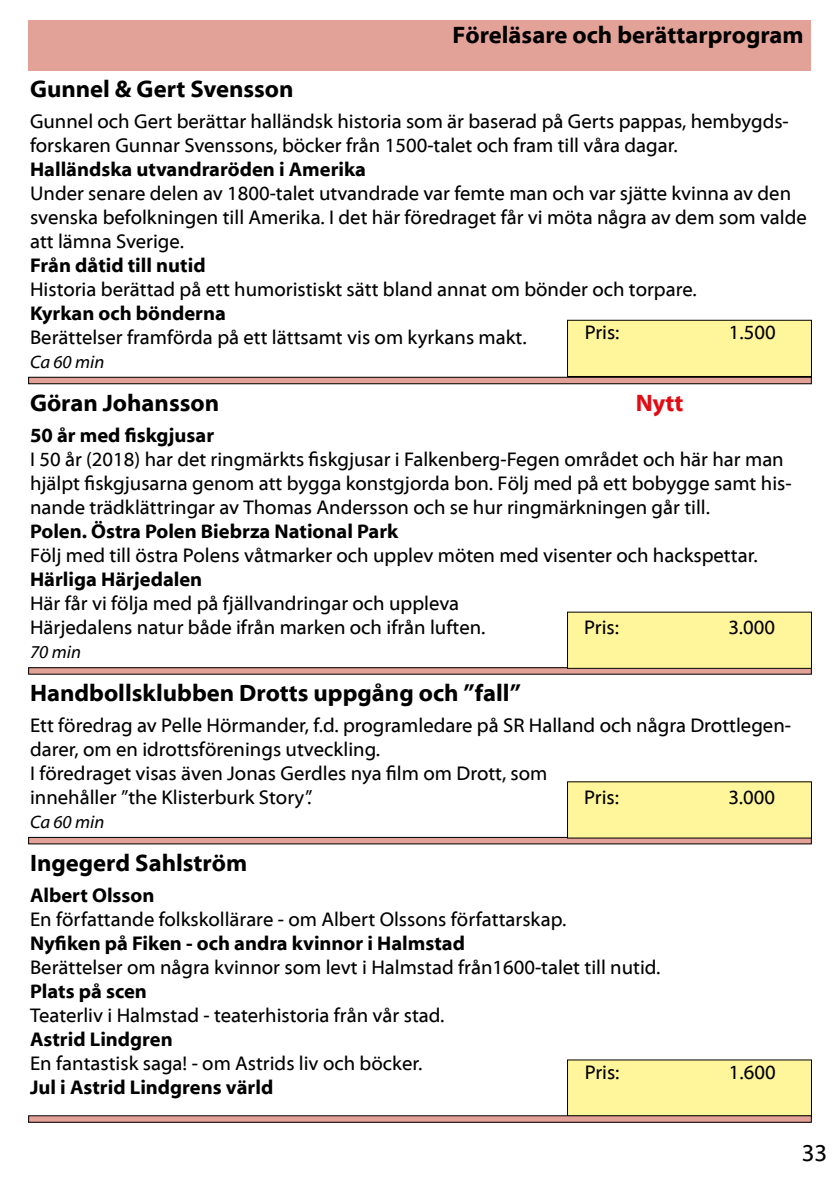
<style>
.page{position:relative;width:840px;height:1191px;background:#fff}
.page>*{position:absolute;margin:0;border:0;box-sizing:border-box;transform-origin:0 0}
.t1{font:700 24px "Myriad Web Pro";color:#000}
.t2{font:700 24px "Myriad Web Pro";color:#e30b13}
.t3{font:24px "Myriad Web Pro";color:#000}
.t4{font:20px/24px "Myriad Web Pro";color:#000}
.t5{font:700 20px "Myriad Web Pro";color:#000}
.t6{font:italic 18px "Myriad Web Pro";color:#000}
</style>
<div class="page">
<div style="left:28px;top:20px;width:782px;height:50px;background:#e3a298"></div>
<div style="left:29px;top:377px;width:781px;height:7px;background:#e3a298"></div>
<div style="left:28px;top:377px;width:783px;height:7px;border:1px solid #000"></div>
<div style="left:567px;top:320px;width:244px;height:56px;background:#fff69b"></div>
<div style="left:567px;top:320px;width:244px;height:57px;border:1px solid #000"></div>
<div style="left:29px;top:837px;width:781px;height:7px;background:#e3a298"></div>
<div style="left:28px;top:837px;width:783px;height:7px;border:1px solid #000"></div>
<div style="left:567px;top:782px;width:244px;height:56px;background:#fff69b"></div>
<div style="left:567px;top:1060px;width:244px;height:56px;background:#fff69b"></div>
<svg style="left:29px;top:1115px;width:781px;height:7px;background:#bb877f"></svg>
<div style="left:29px;top:667px;width:781px;height:7px;background:#e3a298"></div>
<div style="left:28px;top:667px;width:783px;height:7px;border:1px solid #000"></div>
<div style="left:567px;top:612px;width:244px;height:56px;background:#fff69b"></div>
<p class="t1" style="left:30px;top:76px;width:265px">Gunnel &amp; Gert Svensson</p>
<p class="t1" style="left:452px;top:22px;width:352px">Föreläsare och berättarprogram</p>
<p class="t4" style="left:30px;top:110px;width:759px">Gunnel och Gert berättar halländsk historia som är baserad på Gerts pappas, hembygds&shy;forskaren Gunnar Svenssons, böcker från 1500-talet och fram till våra dagar.</p>
<p class="t5" style="left:30px;top:158px;width:337px">Halländska utvandraröden i Amerika</p>
<p class="t4" style="left:30px;top:182px;width:777px">Under senare delen av 1800-talet utvandrade var femte man och var sjätte kvinna av den svenska befolkningen till Amerika. I det här föredraget får vi möta några av dem som valde att lämna Sverige.</p>
<p class="t5" style="left:30px;top:254px;width:177px">Från dåtid till nutid</p>
<p class="t4" style="left:30px;top:278px;width:667px">Historia berättad på ett humoristiskt sätt bland annat om bönder och torpare.</p>
<p class="t5" style="left:30px;top:302px;width:197px">Kyrkan och bönderna</p>
<p class="t4" style="left:30px;top:326px;width:498px">Berättelser framförda på ett lättsamt vis om kyrkans makt.</p>
<p class="t6" style="left:30px;top:352px;width:76px">Ca 60 min</p>
<p class="t4" style="left:584px;top:321px;width:36px">Pris:</p>
<p class="t4" style="left:728px;top:321px;width:48px">1.500</p>
<p class="t1" style="left:30px;top:389px;width:190px">Göran Johansson</p>
<p class="t2" style="left:635px;top:389px;width:49px">Nytt</p>
<p class="t5" style="left:30px;top:424px;width:185px">50 år med fiskgjusar</p>
<p class="t4" style="left:30px;top:447px;width:762px">I 50 år (2018) har det ringmärkts fiskgjusar i Falkenberg-Fegen området och här har man hjälpt fiskgjusarna genom att bygga konstgjorda bon. Följ med på ett bobygge samt his&shy;nande trädklättringar av Thomas Andersson och se hur ringmärkningen går till.</p>
<p class="t5" style="left:30px;top:520px;width:369px">Polen. Östra Polen Biebrza National Park</p>
<p class="t4" style="left:30px;top:543px;width:728px">Följ med till östra Polens våtmarker och upplev möten med visenter och hackspettar.</p>
<p class="t5" style="left:30px;top:568px;width:174px">Härliga Härjedalen</p>
<p class="t4" style="left:30px;top:591px;width:456px">Här får vi följa med på fjällvandringar och uppleva<br>Härjedalens natur både ifrån marken och ifrån luften.</p>
<p class="t6" style="left:30px;top:642px;width:52px">70 min</p>
<p class="t4" style="left:584px;top:616px;width:36px">Pris:</p>
<p class="t4" style="left:728px;top:616px;width:48px">3.000</p>
<p class="t1" style="left:30px;top:680px;width:492px">Handbollsklubben Drotts uppgång och ”fall”</p>
<p class="t4" style="left:30px;top:714px;width:762px">Ett föredrag av Pelle Hörmander, f.d. programledare på SR Halland och några Drottlegen&shy;darer, om en idrottsförenings utveckling.<br>I föredraget visas även Jonas Gerdles nya film om Drott, som<br>innehåller ”the Klisterburk Story”.</p>
<p class="t6" style="left:30px;top:812px;width:76px">Ca 60 min</p>
<p class="t4" style="left:584px;top:786px;width:36px">Pris:</p>
<p class="t4" style="left:728px;top:786px;width:48px">3.000</p>
<p class="t1" style="left:30px;top:849px;width:219px">Ingegerd Sahlström</p>
<p class="t5" style="left:30px;top:884px;width:126px">Albert Olsson</p>
<p class="t4" style="left:30px;top:907px;width:537px">En författande folkskollärare - om Albert Olssons författarskap.</p>
<p class="t5" style="left:30px;top:932px;width:436px">Nyfiken på Fiken - och andra kvinnor i Halmstad</p>
<p class="t4" style="left:30px;top:955px;width:631px">Berättelser om några kvinnor som levt i Halmstad från1600-talet till nutid.</p>
<p class="t5" style="left:30px;top:980px;width:118px">Plats på scen</p>
<p class="t4" style="left:30px;top:1003px;width:415px">Teaterliv i Halmstad - teaterhistoria från vår stad.</p>
<p class="t5" style="left:30px;top:1028px;width:144px">Astrid Lindgren</p>
<p class="t4" style="left:30px;top:1051px;width:393px">En fantastisk saga! - om Astrids liv och böcker.</p>
<p class="t5" style="left:30px;top:1076px;width:244px">Jul i Astrid Lindgrens värld</p>
<p class="t4" style="left:584px;top:1061px;width:36px">Pris:</p>
<p class="t4" style="left:728px;top:1061px;width:48px">1.600</p>
<p class="t3" style="left:801px;top:1140px;width:27px">33</p>
</div>
